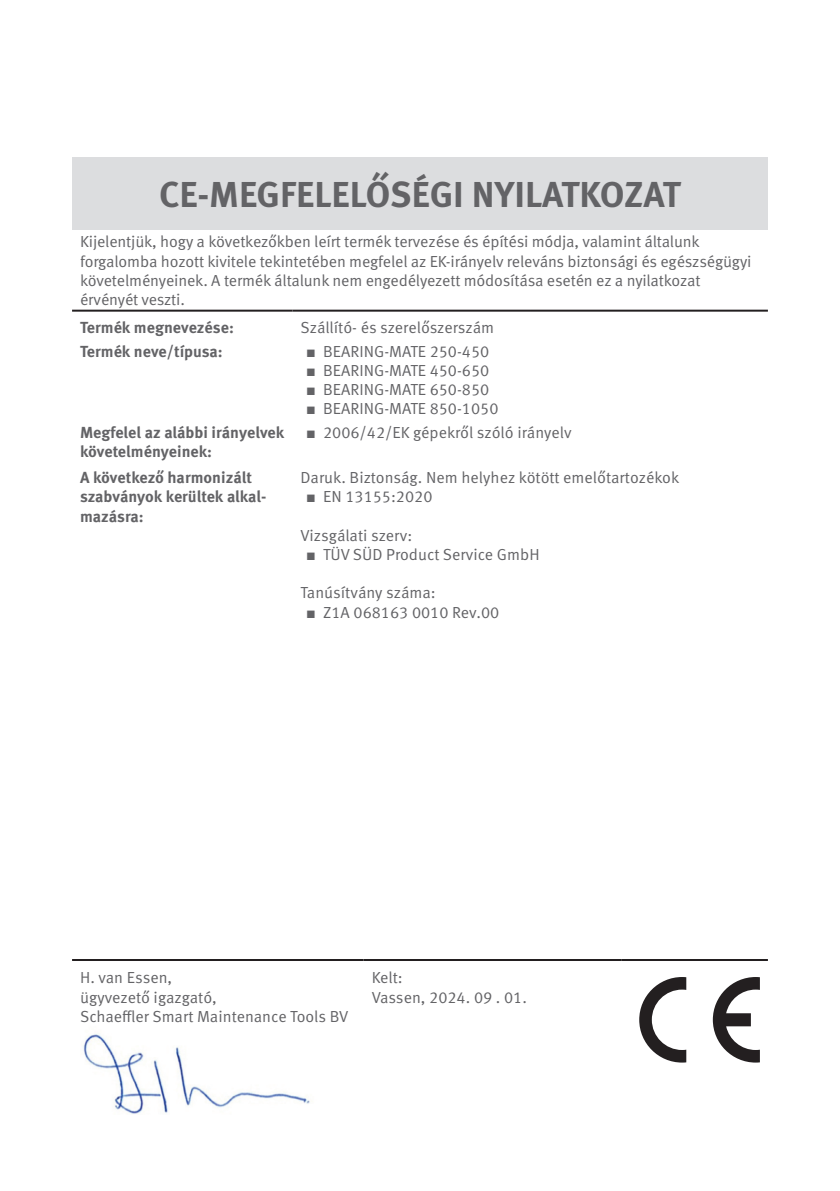
<style>
.page{position:relative;width:840px;height:1191px;background:#fff}
.page>*{position:absolute;margin:0;border:0;box-sizing:border-box;transform-origin:0 0}
.Platte_tekst{font:700 36px "Schaeffler Meta";color:#636366}
.Platte_tekst-2{font:16px/19.2px "Schaeffler Meta";letter-spacing:-.01em;color:#636366}
.Platte_tekst_-_Bold{font:700 16px/19.2px "Schaeffler Meta";color:#636366}
.s1{font-family:"Arial"}
</style>
<div class="page">
<div style="left:72px;top:157px;width:695px;height:73px;background:#dcdddf"></div>
<hr style="left:72px;top:310px;width:220px;height:2px;background:#231f20">
<hr style="left:292px;top:310px;width:237px;height:2px;background:#231f20">
<hr style="left:529px;top:310px;width:238px;height:2px;background:#231f20">
<hr style="left:72px;top:959px;width:291px;height:2px;background:#231f20">
<hr style="left:363px;top:959px;width:258px;height:2px;background:#231f20">
<hr style="left:621px;top:959px;width:146px;height:2px;background:#231f20">
<img style="left:83px;top:1034px;width:227px;height:80px">
<svg style="left:639px;top:977px;width:47px;height:85px"></svg>
<svg style="left:712px;top:977px;width:47px;height:85px"></svg>
<p class="Platte_tekst" style="left:159px;top:172px;width:522px">CE-MEGFELELŐSÉGI NYILATKOZAT</p>
<p class="Platte_tekst-2" style="left:80px;top:232px;width:672px">Kijelentjük, hogy a következőkben leírt termék tervezése és építési módja, valamint általunk forgalomba hozott kivitele tekintetében megfelel az EK-irányelv releváns biztonsági és egészségügyi követelményeinek. A termék általunk nem engedélyezett módosítása esetén ez a nyilatkozat érvényét veszti.</p>
<p class="Platte_tekst_-_Bold" style="left:80px;top:318px;width:155px">Termék megnevezése:</p>
<p class="Platte_tekst-2" style="left:300px;top:318px;width:195px">Szállító- és szerelőszerszám</p>
<p class="Platte_tekst_-_Bold" style="left:80px;top:342px;width:144px">Termék neve/típusa:</p>
<p class="Platte_tekst-2" style="left:306px;top:342px;width:185px"><span class="s1">■</span> BEARING-MATE 250-450</p>
<p class="Platte_tekst-2" style="left:306px;top:361px;width:185px"><span class="s1">■</span> BEARING-MATE 450-650</p>
<p class="Platte_tekst-2" style="left:306px;top:380px;width:185px"><span class="s1">■</span> BEARING-MATE 650-850</p>
<p class="Platte_tekst-2" style="left:306px;top:399px;width:194px"><span class="s1">■</span> BEARING-MATE 850-1050</p>
<p class="Platte_tekst_-_Bold" style="left:80px;top:423px;width:205px">Megfelel az alábbi irányelvek követelményeinek:</p>
<p class="Platte_tekst-2" style="left:306px;top:423px;width:267px"><span class="s1">■</span> 2006/42/EK gépekről szóló irányelv</p>
<p class="Platte_tekst_-_Bold" style="left:80px;top:468px;width:188px">A következő harmonizált szabványok kerültek alkal&shy;mazásra:</p>
<p class="Platte_tekst-2" style="left:300px;top:468px;width:380px">Daruk. Biztonság. Nem helyhez kötött emelőtartozékok</p>
<p class="Platte_tekst-2" style="left:306px;top:487px;width:128px"><span class="s1">■</span> EN 13155:2020</p>
<p class="Platte_tekst-2" style="left:300px;top:526px;width:113px">Vizsgálati szerv:</p>
<p class="Platte_tekst-2" style="left:306px;top:545px;width:235px"><span class="s1">■</span> TÜV SÜD Product Service GmbH</p>
<p class="Platte_tekst-2" style="left:300px;top:583px;width:137px">Tanúsítvány száma:</p>
<p class="Platte_tekst-2" style="left:306px;top:602px;width:195px"><span class="s1">■</span> Z1A 068163 0010 Rev.00</p>
<p class="Platte_tekst-2" style="left:80px;top:968px;width:94px">H. van Essen,</p>
<p class="Platte_tekst-2" style="left:80px;top:987px;width:138px">ügyvezető igazgató,</p>
<p class="Platte_tekst-2" style="left:80px;top:1007px;width:270px">Schaeffler Smart Maintenance Tools BV</p>
<p class="Platte_tekst-2" style="left:371px;top:968px;width:33px">Kelt:</p>
<p class="Platte_tekst-2" style="left:371px;top:987px;width:157px">Vassen, 2024. 09 . 01.</p>
</div>
